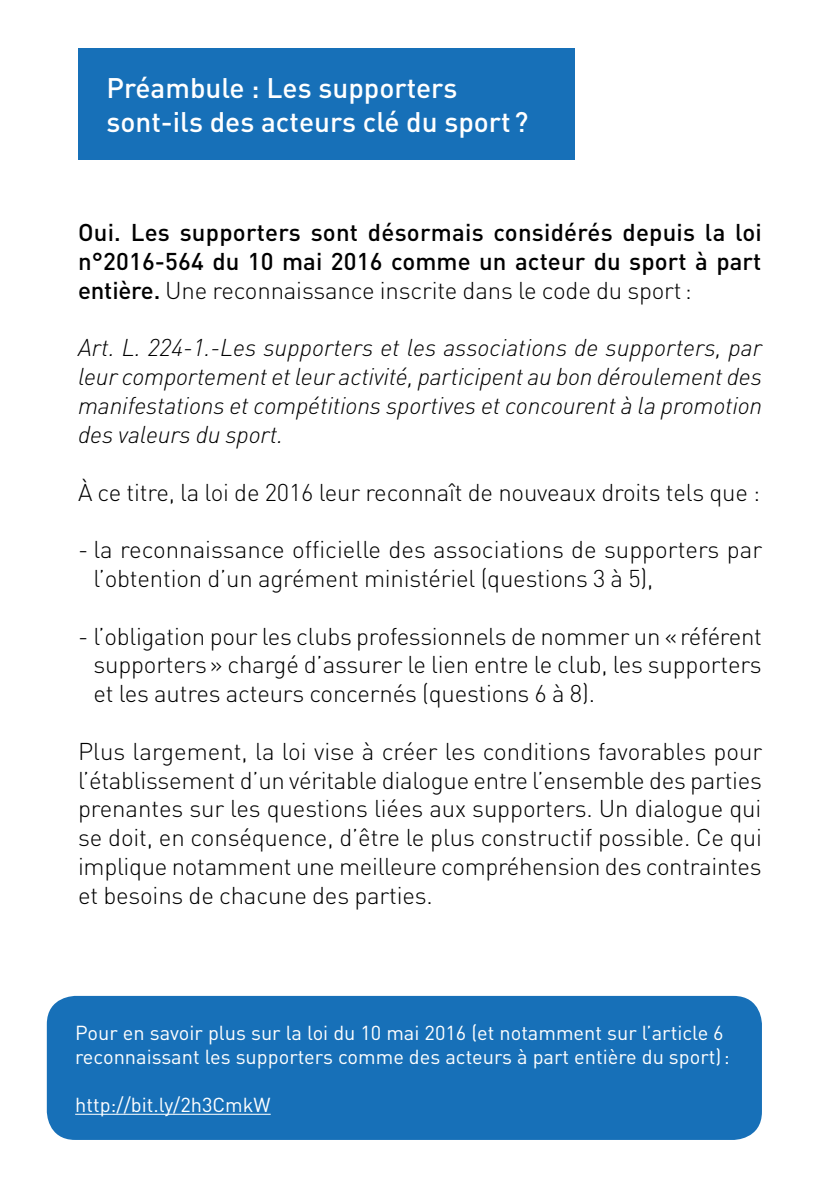
<style>
.page{position:relative;width:840px;height:1191px;background:#fff}
.page>*{position:absolute;margin:0;border:0;box-sizing:border-box;transform-origin:0 0}
.t1{font:500 28px/33.6px "DIN Pro";color:#fff}
.t2{font:300 24px/28.8px "DIN Pro";letter-spacing:-.01em;color:#000;text-align:justify}
.t3{font:italic 300 24px/28.8px "DIN Pro";letter-spacing:-.005em;color:#000;text-align:justify}
.t4{font:500 24px/28.8px "DIN Pro";letter-spacing:.005em;color:#000;text-align:justify}
.t5{font:20px/24px "DIN Pro";color:#fff}
.s1{font-weight:300}
</style>
<div class="page">
<div style="left:78px;top:48px;width:496px;height:112px;background:#1770b8"></div>
<div style="left:47px;top:996px;width:714px;height:144px;background:#1770b8;border-radius:28px"></div>
<hr style="left:75px;top:1113px;width:195px;height:1px;background:#fff">
<p class="t1" style="left:106px;top:70px;width:423px">Préambule : Les supporters sont-ils des acteurs clé du sport?</p>
<p class="t4" style="left:78px;top:217px;width:685px">Oui. Les supporters sont désormais considérés depuis la loi n°2016-564 du 10 mai 2016 comme un acteur du sport à part entière. <span class="s1">Une reconnaissance inscrite dans le code du sport:</span></p>
<p class="t3" style="left:78px;top:333px;width:685px">Art. L. 224-1.-Les supporters et les associations de supporters, par leur comportement et leur activité, participent au bon déroulement des manifestations et compétitions sportives et concourent à la promotion des valeurs du sport.</p>
<p class="t2" style="left:78px;top:477px;width:683px">À ce titre, la loi de 2016 leur reconnaît de nouveaux droits tels que :</p>
<p class="t2" style="left:93px;top:535px;width:670px;text-indent:-15px">- la reconnaissance officielle des associations de supporters par l’obtention d’un agrément ministériel (questions 3 à 5),</p>
<p class="t2" style="left:93px;top:621px;width:669px;text-indent:-15px">- l’obligation pour les clubs professionnels de nommer un «référent supporters» chargé d’assurer le lien entre le club, les supporters et les autres acteurs concernés (questions 6 à 8).</p>
<p class="t2" style="left:78px;top:736px;width:685px">Plus largement, la loi vise à créer les conditions favorables pour l’établissement d’un véritable dialogue entre l’ensemble des parties prenantes sur les questions liées aux supporters. Un dialogue qui se doit, en conséquence, d’être le plus constructif possible. Ce qui implique notamment une meilleure compréhension des contraintes et besoins de chacune des parties.</p>
<p class="t5" style="left:75px;top:1020px;width:655px">Pour en savoir plus sur la loi du 10 mai 2016 (et notamment sur l’article 6 reconnaissant les supporters comme des acteurs à part entière du sport):</p>
<p class="t5" style="left:75px;top:1092px;width:197px">http://bit.ly/2h3CmkW</p>
</div>
